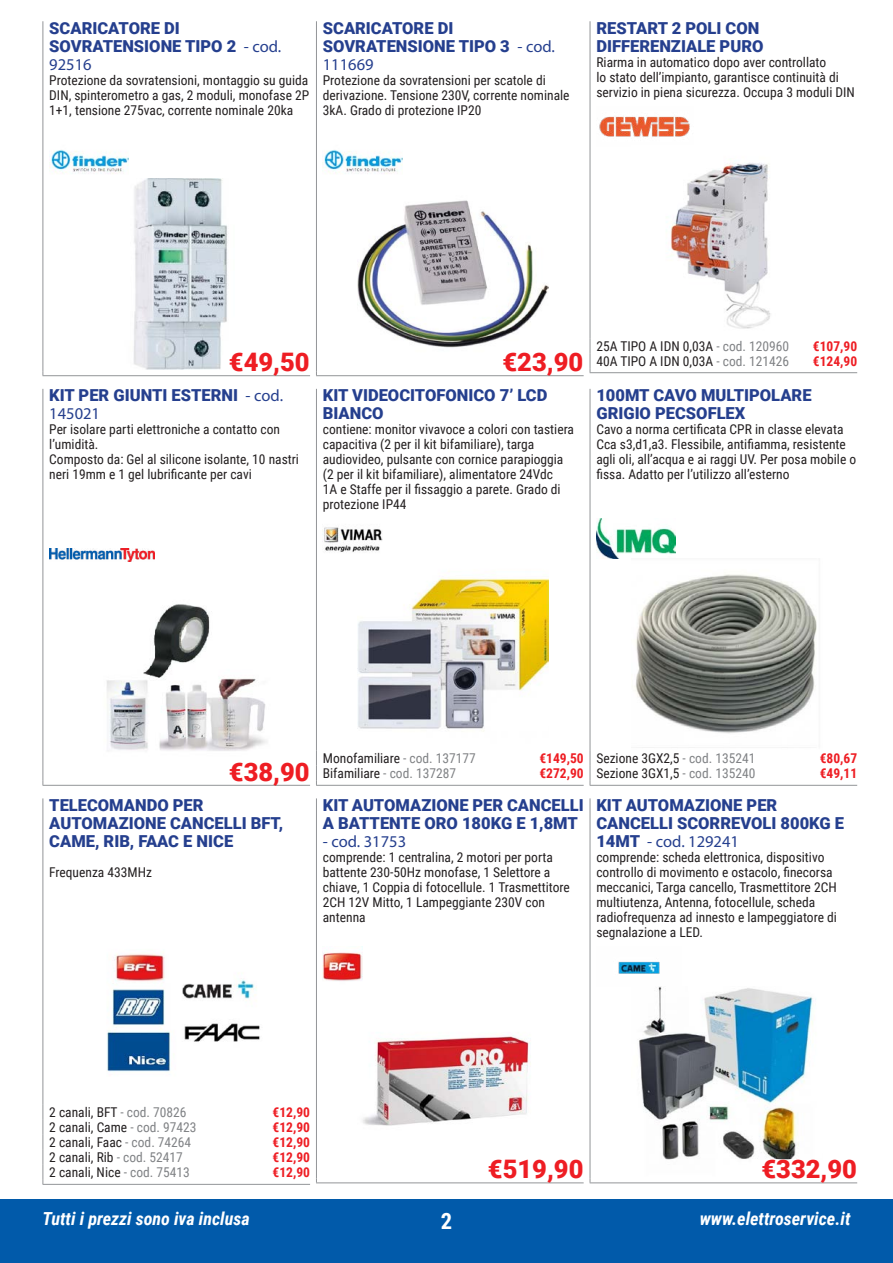
<style>
.page{position:relative;width:893px;height:1263px;background:#fff}
.page>*{position:absolute;margin:0;border:0;box-sizing:border-box;transform-origin:0 0}
.t1{font:900 25.5px "Roboto";color:#ee1d23}
.t2{font:700 22.5px "Roboto Condensed";color:#fff}
.t3{font:italic 700 18px "Roboto Condensed";color:#fff}
.t4{font:900 16.5px/18px "Roboto";color:#253f8e}
.t5{font:16.5px "Myriad Pro";color:#253f8e}
.t6{font:13.5px/15px "Roboto Condensed";color:#231f20}
.t7{font:700 13.5px "Roboto Condensed";color:#ee1d23}
.s1{font-family:"Myriad Pro";font-weight:400}
.s2{color:#808285}
.s3{font-family:"Roboto";font-weight:900}
</style>
<div class="page">
<div style="left:0;top:1199px;width:893px;height:64px;background:#015aaa"></div>
<hr style="left:43px;top:375px;width:267px;height:1px;background:#939598">
<hr style="left:43px;top:21px;width:1px;height:350px;background:#939598">
<img style="left:49px;top:150px;width:80px;height:24px">
<img style="left:133px;top:179px;width:95px;height:191px">
<svg style="left:221px;top:352px;width:7px;height:18px"></svg>
<hr style="left:316px;top:375px;width:268px;height:1px;background:#939598">
<hr style="left:316px;top:21px;width:1px;height:350px;background:#939598">
<img style="left:324px;top:150px;width:79px;height:24px">
<img style="left:358px;top:200px;width:191px;height:148px">
<hr style="left:590px;top:372px;width:267px;height:1px;background:#939598">
<hr style="left:590px;top:21px;width:1px;height:317px;background:#939598">
<svg style="left:590px;top:338px;width:1px;height:34px"></svg>
<img style="left:599px;top:116px;width:91px;height:21px">
<img style="left:670px;top:163px;width:101px;height:166px">
<hr style="left:43px;top:785px;width:267px;height:1px;background:#939598">
<hr style="left:43px;top:389px;width:1px;height:392px;background:#939598">
<img style="left:49px;top:549px;width:106px;height:13px">
<img style="left:107px;top:604px;width:160px;height:147px">
<hr style="left:316px;top:785px;width:268px;height:1px;background:#939598">
<hr style="left:316px;top:389px;width:1px;height:362px;background:#939598">
<svg style="left:316px;top:751px;width:1px;height:34px"></svg>
<img style="left:324px;top:527px;width:59px;height:25px">
<img style="left:358px;top:578px;width:191px;height:154px">
<hr style="left:590px;top:785px;width:267px;height:1px;background:#939598">
<hr style="left:590px;top:389px;width:1px;height:362px;background:#939598">
<svg style="left:590px;top:751px;width:1px;height:34px"></svg>
<img style="left:596px;top:519px;width:79px;height:40px">
<img style="left:631px;top:558px;width:186px;height:190px">
<hr style="left:43px;top:1184px;width:267px;height:1px;background:#939598">
<hr style="left:43px;top:798px;width:1px;height:307px;background:#939598">
<svg style="left:43px;top:1105px;width:1px;height:79px"></svg>
<img style="left:107px;top:954px;width:153px;height:118px">
<hr style="left:316px;top:1182px;width:268px;height:1px;background:#939598">
<hr style="left:316px;top:798px;width:1px;height:380px;background:#939598">
<img style="left:323px;top:946px;width:40px;height:35px">
<img style="left:362px;top:1035px;width:169px;height:91px">
<hr style="left:590px;top:1182px;width:267px;height:1px;background:#939598">
<hr style="left:590px;top:798px;width:1px;height:380px;background:#939598">
<img style="left:618px;top:961px;width:42px;height:13px">
<img style="left:639px;top:986px;width:174px;height:174px">
<svg style="left:753px;top:1159px;width:60px;height:1px"></svg>
<p class="t4" style="left:49px;top:18px;width:234px">SCARICATORE DI<br>SOVRATENSIONE TIPO 2 <span class="s1">- cod.</span></p>
<p class="t5" style="left:49px;top:54px;width:44px">92516</p>
<p class="t6" style="left:49px;top:72px;width:262px;text-align:justify">Protezione da sovratensioni, montaggio su guida DIN, spinterometro a gas, 2 moduli, monofase 2P 1+1, tensione 275vac, corrente nominale 20ka</p>
<p class="t4" style="left:323px;top:18px;width:234px">SCARICATORE DI<br>SOVRATENSIONE TIPO 3 <span class="s1">- cod.</span></p>
<p class="t5" style="left:323px;top:54px;width:52px">111669</p>
<p class="t6" style="left:323px;top:72px;width:248px">Protezione da sovratensioni per scatole di derivazione. Tensione 230V, corrente nominale<br>3kA. Grado di protezione IP20</p>
<p class="t4" style="left:596px;top:18px;width:169px">RESTART 2 POLI CON<br>DIFFERENZIALE PURO</p>
<p class="t6" style="left:596px;top:54px;width:260px">Riarma in automatico dopo aver controllato<br>lo stato dell’impianto, garantisce continuità di servizio in piena sicurezza. Occupa 3 moduli DIN</p>
<h1 class="t1" style="left:229px;top:344px;width:82px">€49,50</h1>
<p class="t4" style="left:49px;top:386px;width:235px">KIT PER GIUNTI ESTERNI <span class="s1">- cod.</span></p>
<p class="t5" style="left:49px;top:403px;width:52px">145021</p>
<p class="t6" style="left:49px;top:421px;width:251px">Per isolare parti elettroniche a contatto con l’umidità.<br>Composto da: Gel al silicone isolante, 10 nastri neri 19mm e 1 gel lubrificante per cavi</p>
<h1 class="t1" style="left:502px;top:344px;width:82px">€23,90</h1>
<p class="t4" style="left:323px;top:386px;width:226px">KIT VIDEOCITOFONICO 7’ LCD<br>BIANCO</p>
<p class="t6" style="left:323px;top:421px;width:253px">contiene: monitor vivavoce a colori con tastiera capacitiva (2 per il kit bifamiliare), targa audiovideo, pulsante con cornice parapioggia (2 per il kit bifamiliare), alimentatore 24Vdc<br>1A e Staffe per il fissaggio a parete. Grado di protezione IP44</p>
<p class="t6" style="left:596px;top:338px;width:194px">25A TIPO A IDN 0,03A <span class="s2">- cod. 120960</span></p>
<p class="t7" style="left:813px;top:336px;width:46px">€107,90</p>
<p class="t6" style="left:596px;top:353px;width:194px">40A TIPO A IDN 0,03A <span class="s2">- cod. 121426</span></p>
<p class="t7" style="left:813px;top:351px;width:46px">€124,90</p>
<p class="t4" style="left:596px;top:386px;width:217px">100MT CAVO MULTIPOLARE<br>GRIGIO PECSOFLEX</p>
<p class="t6" style="left:596px;top:421px;width:261px">Cavo a norma certificata CPR in classe elevata Cca s3,d1,a3. Flessibile, antifiamma, resistente agli oli, all’acqua e ai raggi UV. Per posa mobile o fissa. Adatto per l’utilizzo all’esterno</p>
<h1 class="t1" style="left:229px;top:754px;width:82px">€38,90</h1>
<p class="t4" style="left:49px;top:795px;width:236px">TELECOMANDO PER<br>AUTOMAZIONE CANCELLI BFT,<br>CAME, RIB, FAAC E NICE</p>
<p class="t6" style="left:49px;top:864px;width:104px">Frequenza 433MHz</p>
<p class="t6" style="left:323px;top:750px;width:155px">Monofamiliare <span class="s2">- cod. 137177</span></p>
<p class="t7" style="left:539px;top:749px;width:46px">€149,50</p>
<p class="t6" style="left:323px;top:765px;width:135px">Bifamiliare <span class="s2">- cod. 137287</span></p>
<p class="t7" style="left:539px;top:764px;width:46px">€272,90</p>
<p class="t4" style="left:323px;top:795px;width:262px">KIT AUTOMAZIONE PER CANCELLI<br>A BATTENTE ORO 180KG E 1,8MT</p>
<p class="t5" style="left:323px;top:831px;width:85px">- cod. 31753</p>
<p class="t6" style="left:323px;top:849px;width:248px">comprende: 1 centralina, 2 motori per porta battente 230-50Hz monofase, 1 Selettore a chiave, 1 Coppia di fotocellule. 1 Trasmettitore 2CH 12V Mitto, 1 Lampeggiante 230V con antenna</p>
<p class="t6" style="left:596px;top:750px;width:161px">Sezione 3GX2,5 <span class="s2">- cod. 135241</span></p>
<p class="t7" style="left:820px;top:749px;width:39px">€80,67</p>
<p class="t6" style="left:596px;top:765px;width:161px">Sezione 3GX1,5 <span class="s2">- cod. 135240</span></p>
<p class="t7" style="left:820px;top:764px;width:39px">€49,11</p>
<p class="t4" style="left:596px;top:795px;width:249px">KIT AUTOMAZIONE PER<br>CANCELLI SCORREVOLI 800KG E</p>
<p class="t5" style="left:596px;top:831px;width:144px"><span class="s3">14MT</span> - cod. 129241</p>
<p class="t6" style="left:596px;top:849px;width:242px">comprende: scheda elettronica, dispositivo controllo di movimento e ostacolo, finecorsa meccanici, Targa cancello, Trasmettitore 2CH multiutenza, Antenna, fotocellule, scheda radiofrequenza ad innesto e lampeggiatore di segnalazione a LED.</p>
<p class="t6" style="left:49px;top:1104px;width:139px">2 canali, BFT <span class="s2">- cod. 70826</span></p>
<p class="t7" style="left:273px;top:1103px;width:39px">€12,90</p>
<p class="t6" style="left:49px;top:1119px;width:149px">2 canali, Came <span class="s2">- cod. 97423</span></p>
<p class="t7" style="left:273px;top:1118px;width:39px">€12,90</p>
<p class="t6" style="left:49px;top:1134px;width:144px">2 canali, Faac <span class="s2">- cod. 74264</span></p>
<p class="t7" style="left:273px;top:1133px;width:39px">€12,90</p>
<p class="t6" style="left:49px;top:1149px;width:135px">2 canali, Rib <span class="s2">- cod. 52417</span></p>
<p class="t7" style="left:273px;top:1148px;width:39px">€12,90</p>
<p class="t6" style="left:49px;top:1164px;width:142px">2 canali, Nice <span class="s2">- cod. 75413</span></p>
<p class="t7" style="left:273px;top:1163px;width:39px">€12,90</p>
<h1 class="t1" style="left:488px;top:1151px;width:97px">€519,90</h1>
<h1 class="t1" style="left:761px;top:1151px;width:97px">€332,90</h1>
<h3 class="t3" style="left:43px;top:1206px;width:209px">Tutti i prezzi sono iva inclusa</h3>
<h2 class="t2" style="left:441px;top:1205px;width:13px">2</h2>
<h3 class="t3" style="left:700px;top:1206px;width:152px">www.elettroservice.it</h3>
</div>
